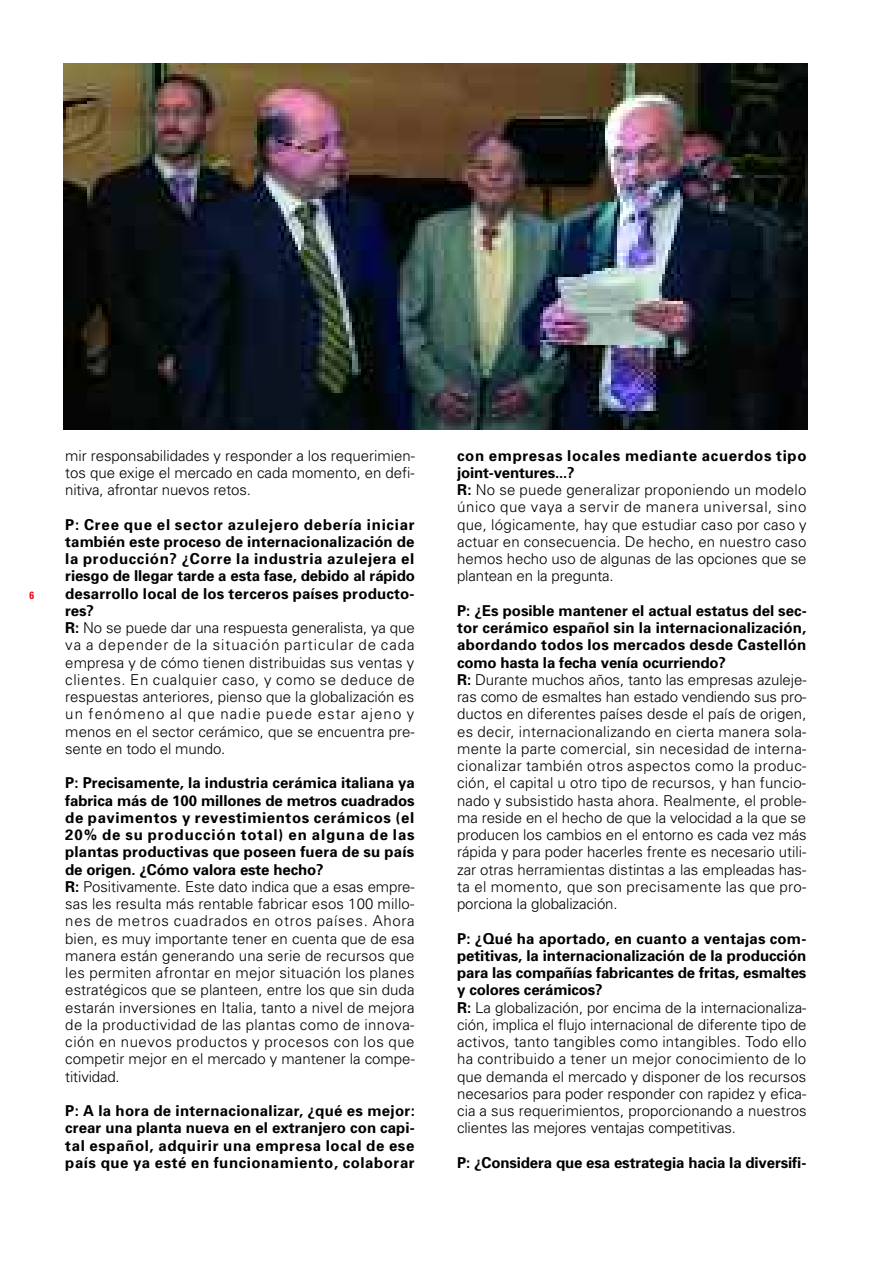
<style>
.page{position:relative;width:893px;height:1263px;background:#fff}
.page>*{position:absolute;margin:0;border:0;box-sizing:border-box;transform-origin:0 0}
.t1{font:300 15px/17.2px "Univers";letter-spacing:.005em;color:#000}
.t2{font:700 15px/17.2px "Univers";letter-spacing:.035em;color:#000;text-align:justify}
.t3{font:700 15px "Univers";letter-spacing:-.01em;color:#000}
.t4{font:700 condensed 10.5px "Univers";color:#eb000e}
.s1{font-weight:700}
</style>
<div class="page">
<img style="left:64px;top:64px;width:744px;height:366px">
<p class="t4" style="left:30px;top:591px;width:6px">6</p>
<p class="t1" style="left:65px;top:448px;width:351px;text-align:justify">mir responsabilidades y responder a los requerimien&shy;tos que exige el mercado en cada momento, en defi&shy;nitiva, afrontar nuevos retos.</p>
<p class="t1" style="left:65px;top:517px;width:351px"><span class="s1">P: Cree que el sector azulejero debería iniciar también este proceso de internacionalización de la producción? ¿Corre la industria azulejera el riesgo de llegar tarde a esta fase, debido al rápido desarrollo local de los terceros países producto&shy;res?<br>R:</span> No se puede dar una respuesta generalista, ya que va a depender de la situación particular de cada empresa y de cómo tienen distribuidas sus ventas y clientes. En cualquier caso, y como se deduce de respuestas anteriores, pienso que la globalización es un fenómeno al que nadie puede estar ajeno y menos en el sector cerámico, que se encuentra pre&shy;sente en todo el mundo.</p>
<p class="t1" style="left:65px;top:776px;width:351px"><span class="s1">P: Precisamente, la industria cerámica italiana ya fabrica más de 100 millones de metros cuadrados de pavimentos y revestimientos cerámicos (el 20% de su producción total) en alguna de las plantas productivas que poseen fuera de su país de origen. ¿Cómo valora este hecho?<br>R:</span> Positivamente. Este dato indica que a esas empre&shy;sas les resulta más rentable fabricar esos 100 millo&shy;nes de metros cuadrados en otros países. Ahora bien, es muy importante tener en cuenta que de esa manera están generando una serie de recursos que les permiten afrontar en mejor situación los planes estratégicos que se planteen, entre los que sin duda estarán inversiones en Italia, tanto a nivel de mejora de la productividad de las plantas como de innova&shy;ción en nuevos productos y procesos con los que competir mejor en el mercado y mantener la compe&shy;titividad.</p>
<p class="t2" style="left:65px;top:1103px;width:351px">P: A la hora de internacionalizar, ¿qué es mejor: crear una planta nueva en el extranjero con capi&shy;tal español, adquirir una empresa local de ese país que ya esté en funcionamiento, colaborar</p>
<p class="t1" style="left:457px;top:448px;width:351px"><span class="s1">con empresas locales mediante acuerdos tipo joint-ventures...?<br>R:</span> No se puede generalizar proponiendo un modelo único que vaya a servir de manera universal, sino que, lógicamente, hay que estudiar caso por caso y actuar en consecuencia. De hecho, en nuestro caso hemos hecho uso de algunas de las opciones que se plantean en la pregunta.</p>
<p class="t1" style="left:457px;top:603px;width:351px"><span class="s1">P: ¿Es posible mantener el actual estatus del sec&shy;tor cerámico español sin la internacionalización, abordando todos los mercados desde Castellón como hasta la fecha venía ocurriendo?<br>R:</span> Durante muchos años, tanto las empresas azuleje&shy;ras como de esmaltes han estado vendiendo sus pro&shy;ductos en diferentes países desde el país de origen, es decir, internacionalizando en cierta manera sola&shy;mente la parte comercial, sin necesidad de interna&shy;cionalizar también otros aspectos como la produc&shy;ción, el capital u otro tipo de recursos, y han funcio&shy;nado y subsistido hasta ahora. Realmente, el proble&shy;ma reside en el hecho de que la velocidad a la que se producen los cambios en el entorno es cada vez más rápida y para poder hacerles frente es necesario utili&shy;zar otras herramientas distintas a las empleadas has&shy;ta el momento, que son precisamente las que pro&shy;porciona la globalización.</p>
<p class="t1" style="left:457px;top:931px;width:351px"><span class="s1">P: ¿Qué ha aportado, en cuanto a ventajas com&shy;petitivas, la internacionalización de la producción para las compañías fabricantes de fritas, esmaltes y colores cerámicos?<br>R:</span> La globalización, por encima de la internacionaliza&shy;ción, implica el flujo internacional de diferente tipo de activos, tanto tangibles como intangibles. Todo ello ha contribuido a tener un mejor conocimiento de lo que demanda el mercado y disponer de los recursos necesarios para poder responder con rapidez y efica&shy;cia a sus requerimientos, proporcionando a nuestros clientes las mejores ventajas competitivas.</p>
<p class="t3" style="left:457px;top:1157px;width:351px">P: ¿Considera que esa estrategia hacia la diversifi-</p>
</div>
